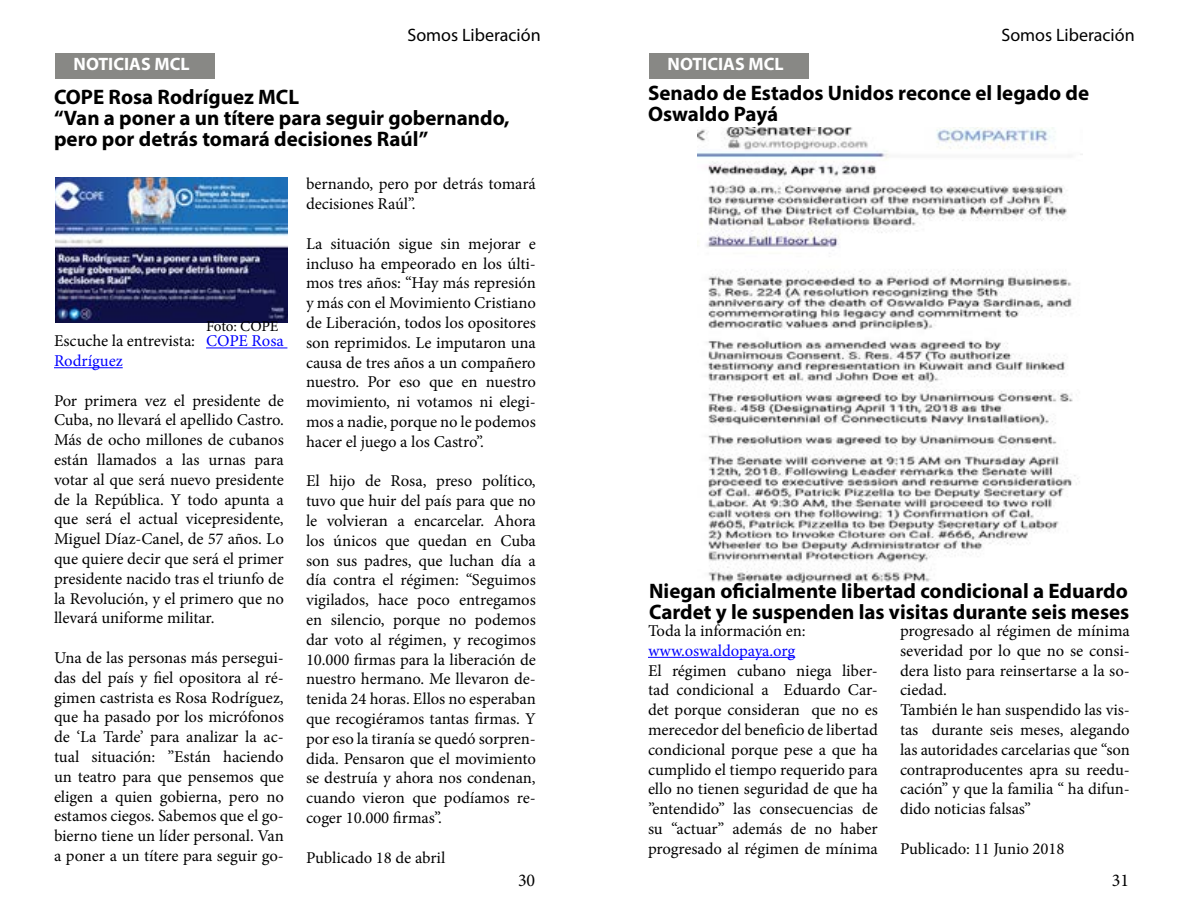
<style>
.page{position:relative;width:1188px;height:918px;background:#fff}
.page>*{position:absolute;margin:0;border:0;box-sizing:border-box;transform-origin:0 0}
.t1{font:700 21px/21px "Myriad Pro";color:#000}
.t2{font:18px "Myriad Pro";color:#000}
.t3{font:700 18px "Myriad Pro";color:#fff}
.t4{font:18px "Minion Pro";color:#000}
.t5{font:16.5px/19.8px "Minion Pro";letter-spacing:-.01em;color:#000;text-align:justify}
.t6{font:16.5px "Minion Pro";letter-spacing:.005em;color:#00f}
.t7{font:15px "Minion Pro";color:#000}
.s1{color:#00f}
</style>
<div class="page">
<div style="left:55px;top:53px;width:160px;height:26px;background:#888885"></div>
<div style="left:649px;top:53px;width:160px;height:26px;background:#888885"></div>
<hr style="left:206px;top:348px;width:81px;height:1px;background:#00f">
<hr style="left:54px;top:367px;width:69px;height:1px;background:#00f">
<img style="left:55px;top:177px;width:233px;height:146px">
<img style="left:697px;top:128px;width:386px;height:454px">
<hr style="left:648px;top:657px;width:147px;height:1px;background:#00f">
<p class="t3" style="left:74px;top:52px;width:117px">NOTICIAS MCL</p>
<p class="t2" style="left:407px;top:23px;width:135px">Somos Liberación</p>
<p class="t1" style="left:54px;top:85px;width:457px">COPE Rosa Rodríguez MCL<br>“Van a poner a un títere para seguir gobernando, pero por detrás tomará decisiones Raúl”</p>
<p class="t7" style="left:206px;top:316px;width:74px">Foto: COPE</p>
<p class="t5" style="left:54px;top:331px;width:232px">Escuche la entrevista: <span class="s1">COPE Rosa<br>Rodríguez</span></p>
<p class="t5" style="left:54px;top:391px;width:232px">Por primera vez el presidente de Cuba, no llevará el apellido Castro.<br>Más de ocho millones de cubanos están llamados a las urnas para votar al que será nuevo presidente de la República. Y todo apunta a que será el actual vicepresidente, Miguel Díaz-Canel, de 57 años. Lo que quiere decir que será el primer presidente nacido tras el triunfo de la Revolución, y el primero que no llevará uniforme militar.</p>
<p class="t5" style="left:54px;top:648px;width:232px">Una de las personas más persegui&shy;das del país y fiel opositora al ré&shy;gimen castrista es Rosa Rodríguez, que ha pasado por los micrófonos de ‘La Tarde’ para analizar la ac&shy;tual situación: ”Están haciendo un teatro para que pensemos que eligen a quien gobierna, pero no estamos ciegos. Sabemos que el go&shy;bierno tiene un líder personal. Van a poner a un títere para seguir go-</p>
<p class="t5" style="left:306px;top:174px;width:232px">bernando, pero por detrás tomará decisiones Raúl”.</p>
<p class="t5" style="left:306px;top:234px;width:232px">La situación sigue sin mejorar e incluso ha empeorado en los últi&shy;mos tres años: “Hay más represión y más con el Movimiento Cristiano de Liberación, todos los opositores son reprimidos. Le imputaron una causa de tres años a un compañero nuestro. Por eso que en nuestro movimiento, ni votamos ni elegi&shy;mos a nadie, porque no le podemos hacer el juego a los Castro”.</p>
<p class="t5" style="left:306px;top:471px;width:232px">El hijo de Rosa, preso político, tuvo que huir del país para que no le volvieran a encarcelar. Ahora los únicos que quedan en Cuba son sus padres, que luchan día a día contra el régimen: “Seguimos vigilados, hace poco entregamos en silencio, porque no podemos dar voto al régimen, y recogimos 10.000 firmas para la liberación de nuestro hermano. Me llevaron de&shy;tenida 24 horas. Ellos no esperaban que recogiéramos tantas firmas. Y por eso la tiranía se quedó sorpren&shy;dida. Pensaron que el movimiento se destruía y ahora nos condenan, cuando vieron que podíamos re&shy;coger 10.000 firmas”.</p>
<p class="t5" style="left:306px;top:847px;width:141px">Publicado 18 de abril</p>
<p class="t4" style="left:518px;top:868px;width:19px">30</p>
<p class="t3" style="left:668px;top:52px;width:117px">NOTICIAS MCL</p>
<p class="t2" style="left:1001px;top:23px;width:135px">Somos Liberación</p>
<p class="t1" style="left:648px;top:82px;width:443px">Senado de Estados Unidos reconce el legado de<br>Oswaldo Payá</p>
<p class="t1" style="left:649px;top:580px;width:482px">Niegan oficialmente libertad condicional a Eduardo<br>Cardet y le suspenden las visitas durante seis meses</p>
<p class="t5" style="left:648px;top:621px;width:159px">Toda la información en:</p>
<p class="t6" style="left:648px;top:639px;width:149px">www.oswaldopaya.org</p>
<p class="t5" style="left:648px;top:660px;width:232px">El régimen cubano niega liber&shy;tad condicional a Eduardo Car&shy;det porque consideran que no es merecedor del beneficio de libertad condicional porque pese a que ha cumplido el tiempo requerido para ello no tienen seguridad de que ha ”entendido” las consecuencias de su “actuar” además de no haber progresado al régimen de mínima</p>
<p class="t5" style="left:900px;top:621px;width:232px;text-align:left">progresado al régimen de mínima severidad por lo que no se consi&shy;dera listo para reinsertarse a la so&shy;ciedad.<br>También le han suspendido las vis&shy;tas durante seis meses, alegando las autoridades carcelarias que “son contraproducentes apra su reedu&shy;cación” y que la familia “ ha difun&shy;dido noticias falsas”</p>
<p class="t5" style="left:900px;top:839px;width:166px">Publicado: 11 Junio 2018</p>
<p class="t4" style="left:1112px;top:868px;width:19px">31</p>
</div>
